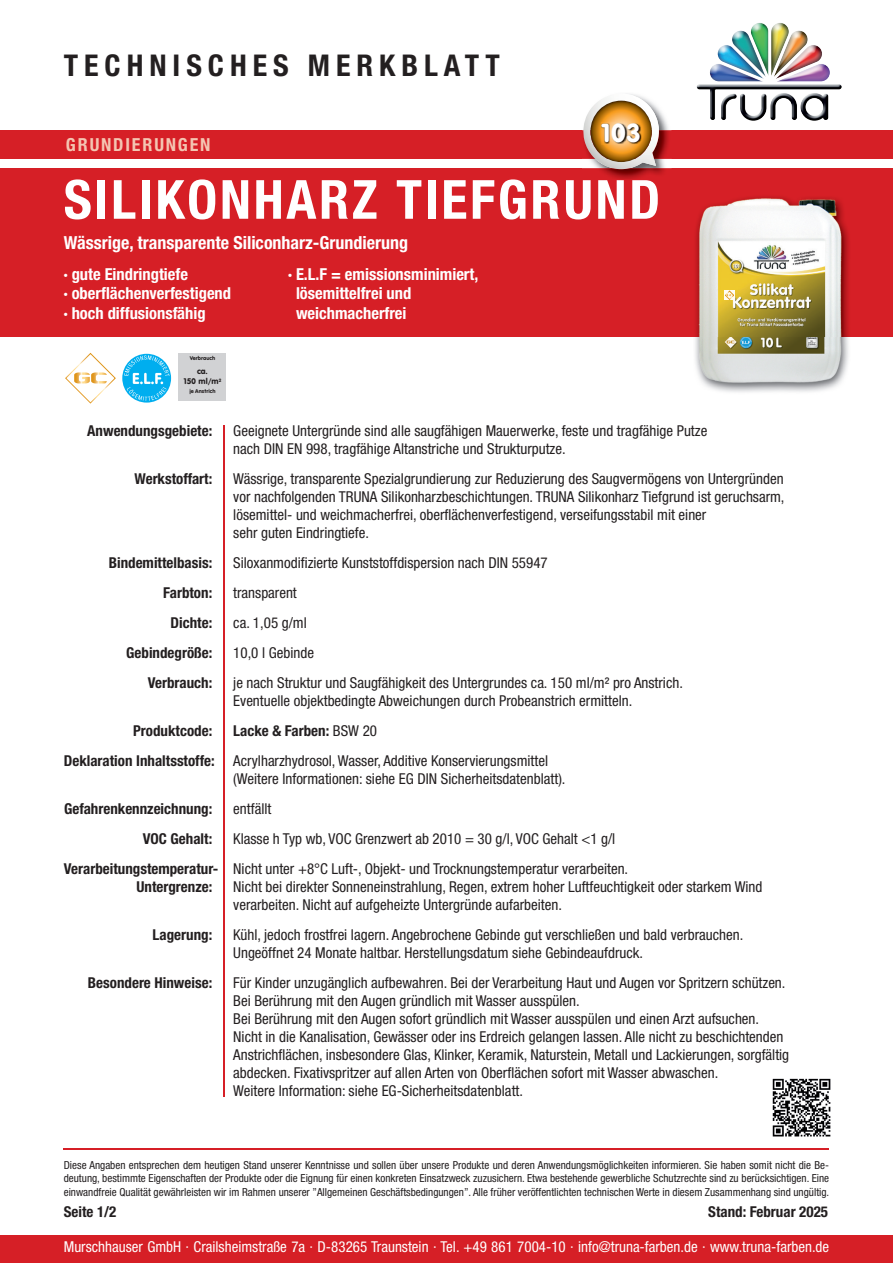
<style>
.page{position:relative;width:893px;height:1263px;background:#fff}
.page>*{position:absolute;margin:0;border:0;box-sizing:border-box;transform-origin:0 0}
.t1{font:700 condensed 54px "Helvetica Neue LT Pro";letter-spacing:.05em;color:#fff}
.t2{font:700 condensed 30px "Helvetica Neue LT Pro";letter-spacing:.2em;color:#231f20}
.t3{font:27.3px "VAG Rundschrift D";color:#fff}
.t4{font:700 condensed 18px "Helvetica Neue LT Pro";color:#fff}
.t5{font:700 condensed 18px "Helvetica Neue LT Pro";letter-spacing:.1em;color:#f4c5b2}
.t6{font:700 condensed 16.5px/19.5px "Helvetica Neue LT Pro";color:#fff}
.t7{font:condensed 15px/18px "Helvetica Neue LT Pro";color:#231f20}
.t8{font:700 condensed 15px "Helvetica Neue LT Pro";color:#231f20}
.t9{font:condensed 15px "Helvetica Neue LT Pro";color:#fff}
.t10{font:condensed 11.1px/13.5px "Helvetica Neue LT Pro";color:#231f20;text-align:justify}
.t11{font:8.55px/10.5px "VAG Rundschrift D";color:#231f20;text-align:center}
.t12{font:5.7px "VAG Rundschrift D";color:#231f20}
.s1{font-weight:700}
</style>
<div class="page">
<div style="left:0;top:168px;width:893px;height:169px;background:#d61f26"></div>
<img style="left:695px;top:196px;width:154px;height:196px">
<div style="left:0;top:130px;width:893px;height:29px;background:#d61f26"></div>
<img style="left:697px;top:23px;width:145px;height:98px">
<svg style="left:65px;top:353px;width:106px;height:51px"></svg>
<div style="left:179px;top:353px;width:47px;height:48px;background:#d1d2d4"></div>
<hr style="left:64px;top:1148px;width:765px;height:2px;background:#d61f26">
<div style="left:0;top:1235px;width:893px;height:28px;background:#d61f26"></div>
<hr style="left:223px;top:425px;width:2px;height:672px;background:#d61f26">
<div style="left:724px;top:290px;width:11px;height:10px;background:#fefcf4"></div>
<svg style="left:725px;top:291px;width:9px;height:9px"></svg>
<img style="left:772px;top:1078px;width:59px;height:59px">
<img style="left:582px;top:94px;width:89px;height:85px">
<img style="left:582px;top:130px;width:89px;height:29px">
<img style="left:582px;top:180px;width:68px;height:1px">
<img style="left:583px;top:105px;width:7px;height:53px">
<img style="left:590px;top:101px;width:62px;height:61px">
<img style="left:601px;top:123px;width:40px;height:21px">
<h2 class="t2" style="left:64px;top:47px;width:437px">TECHNISCHES MERKBLATT</h2>
<p class="t5" style="left:66px;top:133px;width:146px">GRUNDIERUNGEN</p>
<h3 class="t3" style="left:601px;top:116px;width:41px">103</h3>
<h1 class="t1" style="left:64px;top:167px;width:598px">SILIKONHARZ TIEFGRUND</h1>
<p class="t4" style="left:64px;top:232px;width:346px">Wässrige, transparente Siliconharz-Grundierung</p>
<p class="t6" style="left:64px;top:264px;width:169px">· gute Eindringtiefe<br>· oberflächenverfestigend · hoch diffusionsfähig</p>
<p class="t12" style="left:190px;top:355px;width:27px">Verbrauch</p>
<p class="t11" style="left:184px;top:366px;width:39px">ca.<br>150 ml/m<sup>2</sup></p>
<p class="t12" style="left:189px;top:388px;width:28px">je Anstrich</p>
<p class="t6" style="left:296px;top:264px;width:184px;text-indent:-8px">· E.L.F = emissionsminimiert, lösemittelfrei und weichmacherfrei</p>
<p class="t8" style="left:87px;top:421px;width:126px">Anwendungsgebiete:</p>
<p class="t7" style="left:233px;top:422px;width:476px">Geeignete Untergründe sind alle saugfähigen Mauerwerke, feste und tragfähige Putze nach DIN EN 998, tragfähige Altanstriche und Strukturputze.</p>
<p class="t8" style="left:135px;top:469px;width:79px">Werkstoffart:</p>
<p class="t7" style="left:233px;top:470px;width:553px">Wässrige, transparente Spezialgrundierung zur Reduzierung des Saugvermögens von Untergründen vor nachfolgenden TRUNA Silikonharzbeschichtungen. TRUNA Silikonharz Tiefgrund ist geruchsarm, lösemittel- und weichmacherfrei, oberflächenverfestigend, verseifungsstabil mit einer<br>sehr guten Eindringtiefe.</p>
<p class="t8" style="left:109px;top:553px;width:105px">Bindemittelbasis:</p>
<p class="t7" style="left:233px;top:554px;width:316px">Siloxanmodifizierte Kunststoffdispersion nach DIN 55947</p>
<p class="t8" style="left:163px;top:583px;width:51px">Farbton:</p>
<p class="t7" style="left:233px;top:584px;width:65px">transparent</p>
<p class="t8" style="left:171px;top:613px;width:43px">Dichte:</p>
<p class="t7" style="left:233px;top:614px;width:75px">ca. 1,05 g/ml</p>
<p class="t8" style="left:126px;top:643px;width:88px">Gebindegröße:</p>
<p class="t7" style="left:233px;top:644px;width:82px">10,0 l Gebinde</p>
<p class="t8" style="left:148px;top:673px;width:66px">Verbrauch:</p>
<p class="t7" style="left:233px;top:674px;width:451px">je nach Struktur und Saugfähigkeit des Untergrundes ca. 150 ml/m² pro Anstrich.<br>Eventuelle objektbedingte Abweichungen durch Probeanstrich ermitteln.</p>
<p class="t8" style="left:133px;top:721px;width:81px">Produktcode:</p>
<p class="t7" style="left:64px;top:716px;width:486px;line-height:30px;text-align:center"><span class="s1">Lacke &amp; Farben:</span> BSW 20<br><span class="s1">Deklaration Inhaltsstoffe:</span> Acrylharzhydrosol, Wasser, Additive Konservierungsmittel</p>
<p class="t7" style="left:233px;top:770px;width:334px">(Weitere Informationen: siehe EG DIN Sicherheitsdatenblatt).</p>
<p class="t8" style="left:64px;top:799px;width:150px">Gefahrenkennzeichnung:</p>
<p class="t7" style="left:233px;top:800px;width:40px">entfällt</p>
<p class="t8" style="left:143px;top:829px;width:71px">VOC Gehalt:</p>
<p class="t7" style="left:64px;top:824px;width:566px;line-height:30px;text-indent:170px">Klasse h Typ wb, VOC Grenzwert ab 2010 = 30 g/l, VOC Gehalt &lt;1 g/l<br><span class="s1">Verarbeitungstemperatur-</span> Nicht unter +8°C Luft-, Objekt- und Trocknungstemperatur verarbeiten.</p>
<p class="t8" style="left:136px;top:877px;width:77px">Untergrenze:</p>
<p class="t7" style="left:233px;top:878px;width:531px">Nicht bei direkter Sonneneinstrahlung, Regen, extrem hoher Luftfeuchtigkeit oder starkem Wind verarbeiten. Nicht auf aufgeheizte Untergründe aufarbeiten.</p>
<p class="t8" style="left:153px;top:925px;width:61px">Lagerung:</p>
<p class="t7" style="left:233px;top:926px;width:512px">Kühl, jedoch frostfrei lagern. Angebrochene Gebinde gut verschließen und bald verbrauchen.<br>Ungeöffnet 24 Monate haltbar. Herstellungsdatum siehe Gebindeaufdruck.</p>
<p class="t8" style="left:88px;top:973px;width:126px">Besondere Hinweise:</p>
<p class="t7" style="left:233px;top:974px;width:557px">Für Kinder unzugänglich aufbewahren. Bei der Verarbeitung Haut und Augen vor Spritzern schützen.<br>Bei Berührung mit den Augen gründlich mit Wasser ausspülen.<br>Bei Berührung mit den Augen sofort gründlich mit Wasser ausspülen und einen Arzt aufsuchen.<br>Nicht in die Kanalisation, Gewässer oder ins Erdreich gelangen lassen. Alle nicht zu beschichtenden Anstrichflächen, insbesondere Glas, Klinker, Keramik, Naturstein, Metall und Lackierungen, sorgfältig abdecken. Fixativspritzer auf allen Arten von Oberflächen sofort mit Wasser abwaschen.<br>Weitere Information: siehe EG-Sicherheitsdatenblatt.</p>
<p class="t10" style="left:64px;top:1158px;width:767px">Diese Angaben entsprechen dem heutigen Stand unserer Kenntnisse und sollen über unsere Produkte und deren Anwendungsmöglichkeiten informieren. Sie haben somit nicht die Be&shy;deutung, bestimmte Eigenschaften der Produkte oder die Eignung für einen konkreten Einsatzweck zuzusichern. Etwa bestehende gewerbliche Schutzrechte sind zu berücksichtigen. Eine einwandfreie Qualität gewährleisten wir im Rahmen unserer ”Allgemeinen Geschäftsbedingungen”. Alle früher veröffentlichten technischen Werte in diesem Zusammenhang sind ungültig.</p>
<p class="t8" style="left:64px;top:1202px;width:54px">Seite 1/2</p>
<p class="t8" style="left:708px;top:1202px;width:121px">Stand: Februar 2025</p>
<p class="t9" style="left:64px;top:1238px;width:767px">Murschhauser GmbH · Crailsheimstraße 7a · D-83265 Traunstein · Tel. +49 861 7004-10 · info@truna-farben.de · www.truna-farben.de</p>
</div>
